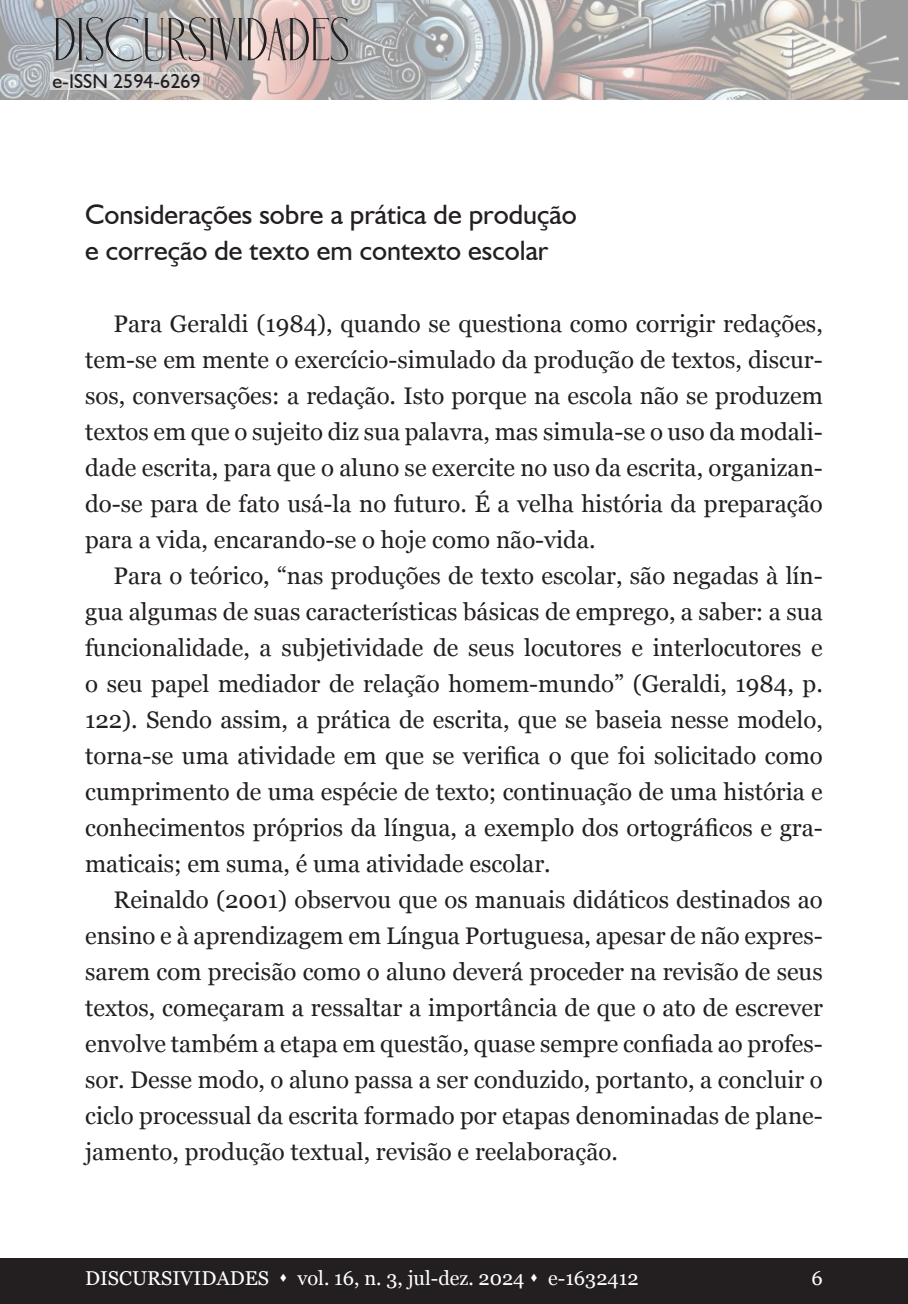
<style>
.page{position:relative;width:908px;height:1304px;background:#fff}
.page>*{position:absolute;margin:0;border:0;box-sizing:border-box;transform-origin:0 0}
.t1{font:60px "Holipop";color:#231f20}
.t2{font:28px "Humanist 521 BT";color:#231f20}
.t3{font:24px/36px "Georgia";color:#231f20;text-align:justify}
.t4{font:20px "Georgia";color:#fff}
.t5{font:20px "Humanist 521 BT";color:#231f20}
</style>
<div class="page">
<div style="left:0;top:1259px;width:907px;height:45px;background:#231f20"></div>
<img style="left:0;top:0;width:907px;height:99px">
<svg style="left:50px;top:72px;width:153px;height:18px;background:#d5d4d5"></svg>
<h1 class="t1" style="left:53px;top:10px;width:298px">DISCURSIVIDADES</h1>
<p class="t5" style="left:52px;top:69px;width:150px">e-ISSN 2594-6269</p>
<p class="t2" style="left:85px;top:197px;width:493px">Considerações sobre a prática de produção</p>
<p class="t2" style="left:85px;top:233px;width:464px">e correção de texto em contexto escolar</p>
<p class="t3" style="left:85px;top:305px;width:739px;text-indent:28px">Para Geraldi (1984), quando se questiona como corrigir redações, tem-se em mente o exercício-simulado da produção de textos, discur&shy;sos, conversações: a redação. Isto porque na escola não se produzem textos em que o sujeito diz sua palavra, mas simula-se o uso da modali&shy;dade escrita, para que o aluno se exercite no uso da escrita, organizan&shy;do-se para de fato usá-la no futuro. É a velha história da preparação para a vida, encarando-se o hoje como não-vida.</p>
<p class="t3" style="left:85px;top:557px;width:739px;text-indent:28px">Para o teórico, “nas produções de texto escolar, são negadas à lín&shy;gua algumas de suas características básicas de emprego, a saber: a sua funcionalidade, a subjetividade de seus locutores e interlocutores e o seu papel mediador de relação homem-mundo” (Geraldi, 1984, p.<br>122). Sendo assim, a prática de escrita, que se baseia nesse modelo, torna-se uma atividade em que se verifica o que foi solicitado como cumprimento de uma espécie de texto; continuação de uma história e conhecimentos próprios da língua, a exemplo dos ortográficos e gra&shy;maticais; em suma, é uma atividade escolar.</p>
<p class="t3" style="left:85px;top:881px;width:739px;text-indent:28px">Reinaldo (2001) observou que os manuais didáticos destinados ao ensino e à aprendizagem em Língua Portuguesa, apesar de não expres&shy;sarem com precisão como o aluno deverá proceder na revisão de seus textos, começaram a ressaltar a importância de que o ato de escrever envolve também a etapa em questão, quase sempre confiada ao profes&shy;sor. Desse modo, o aluno passa a ser conduzido, portanto, a concluir o ciclo processual da escrita formado por etapas denominadas de plane&shy;jamento, produção textual, revisão e reelaboração.</p>
<p class="t4" style="left:85px;top:1264px;width:554px">DISCURSIVIDADES ▲ vol. 16, n. 3, jul-dez. 2024 ▲ e-1632412</p>
<p class="t4" style="left:811px;top:1264px;width:13px">6</p>
</div>
